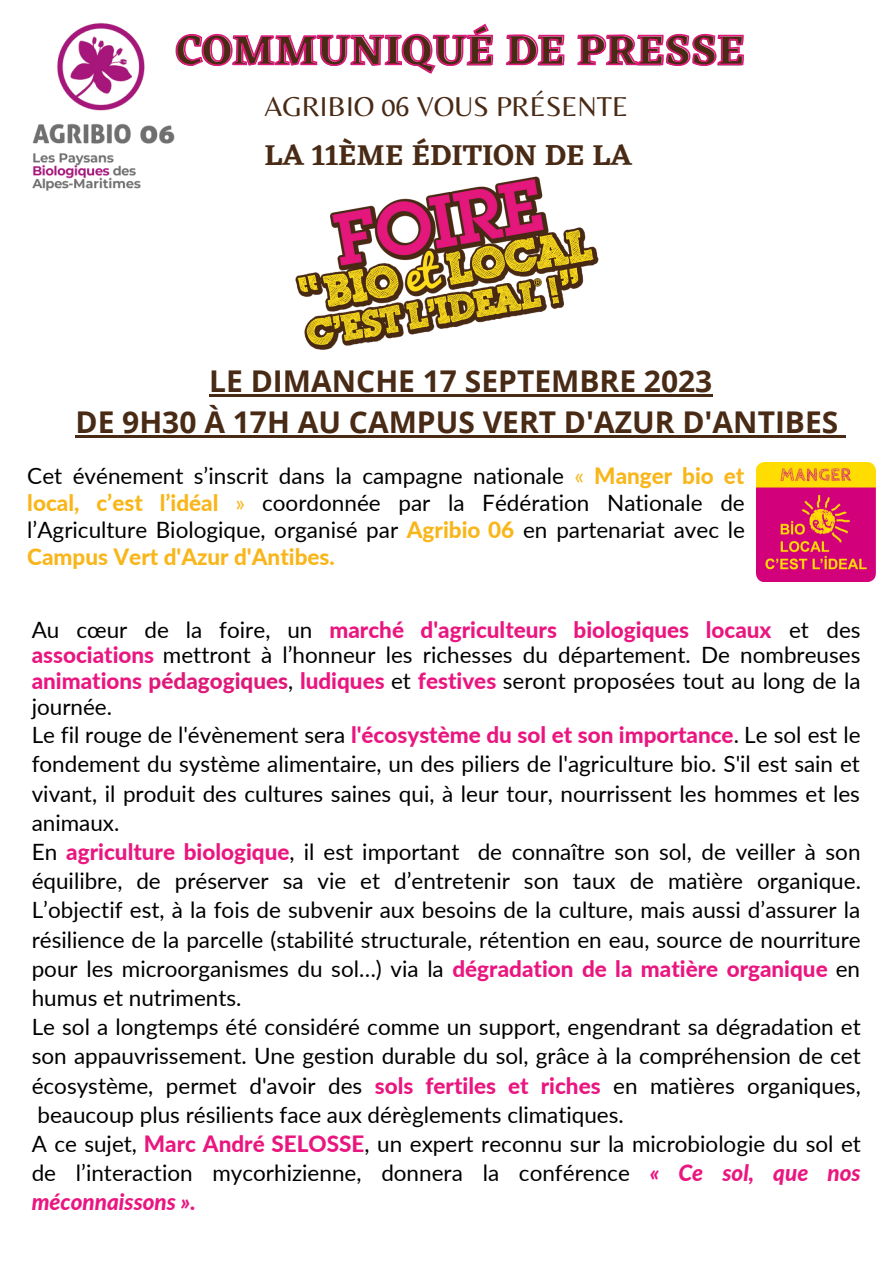
<style>
.page{position:relative;width:893px;height:1264px;background:#fff}
.page>*{position:absolute;margin:0;border:0;box-sizing:border-box;transform-origin:0 0}
.t1{font:700 43.5px "Eczar";color:#482a15}
.t2{font:700 30px "Open Sans";color:#482a15}
.t3{font:600 30px "Eczar";color:#482a15}
.t4{font:28.35px "Belleza";color:#482a15}
.t5{font:22.5px/29.2px "Lato";color:#000;text-align:justify}
.s1{color:#f9b61a}
.s2{font-weight:800;color:#f9b61a}
.s3{font-weight:800;color:#ea1680}
.s4{font-weight:800;color:#df1879}
.s5{font-weight:800;font-style:italic;color:#ea1680}
</style>
<div class="page">
<img style="left:295px;top:176px;width:304px;height:174px">
<img style="left:756px;top:462px;width:119px;height:120px">
<img style="left:32px;top:23px;width:143px;height:168px">
<hr style="left:209px;top:394px;width:503px;height:2px;background:#482a15">
<hr style="left:75px;top:435px;width:763px;height:3px;background:#482a15">
<svg style="left:838px;top:435px;width:8px;height:3px"></svg>
<svg style="left:176px;top:23px;width:568px;height:51px"></svg>
<p class="t1" style="left:175px;top:24px;width:570px">COMMUNIQUÉ DE PRESSE</p>
<p class="t4" style="left:264px;top:89px;width:365px">AGRIBIO 06 VOUS PRÉSENTE</p>
<p class="t3" style="left:264px;top:137px;width:369px">LA 11ÈME ÉDITION DE LA</p>
<p class="t2" style="left:209px;top:359px;width:504px">LE DIMANCHE 17 SEPTEMBRE 2023</p>
<p class="t2" style="left:75px;top:401px;width:764px">DE 9H30 À 17H AU CAMPUS VERT D'AZUR D'ANTIBES</p>
<p class="t5" style="left:27px;top:462px;width:719px;line-height:27px">Cet événement s’inscrit dans la campagne nationale <span class="s1">«</span> <span class="s2">Manger bio et local, c’est l’idéal</span> <span class="s1">»</span> coordonnée par la Fédération Nationale de l’Agriculture Biologique, organisé par <span class="s2">Agribio 06</span> en partenariat avec le <span class="s2">Campus Vert d'Azur d'Antibes.</span></p>
<p class="t5" style="left:32px;top:616px;width:830px;line-height:25.8px">Au cœur de la foire, un <span class="s3">marché d'agriculteurs biologiques locaux</span> et des <span class="s3">associations</span> mettront à l’honneur les richesses du département. De nombreuses <span class="s3">animations</span> <span class="s4">pédagogiques</span>, <span class="s3">ludiques</span> et <span class="s3">festives</span> seront proposées tout au long de la journée.</p>
<p class="t5" style="left:32px;top:719px;width:830px">Le fil rouge de l'évènement sera <span class="s3">l'écosystème du sol et son importance</span>. Le sol est le fondement du système alimentaire, un des piliers de l'agriculture bio. S'il est sain et vivant, il produit des cultures saines qui, à leur tour, nourrissent les hommes et les animaux.</p>
<p class="t5" style="left:32px;top:836px;width:830px">En <span class="s3">agriculture biologique</span>, il est important de connaître son sol, de veiller à son équilibre, de préserver sa vie et d’entretenir son taux de matière organique.<br>L’objectif est, à la fois de subvenir aux besoins de la culture, mais aussi d’assurer la résilience de la parcelle (stabilité structurale, rétention en eau, source de nourriture pour les microorganismes du sol…) via la <span class="s3">dégradation de la matière organique</span> en humus et nutriments.</p>
<p class="t5" style="left:32px;top:1011px;width:830px">Le sol a longtemps été considéré comme un support, engendrant sa dégradation et son appauvrissement. Une gestion durable du sol, grâce à la compréhension de cet écosystème, permet d'avoir des <span class="s3">sols fertiles et riches</span> en matières organiques, beaucoup plus résilients face aux dérèglements climatiques.</p>
<p class="t5" style="left:32px;top:1128px;width:830px">A ce sujet, <span class="s3">Marc André SELOSSE</span>, un expert reconnu sur la microbiologie du sol et de l’interaction mycorhizienne, donnera la conférence <span class="s5">« Ce sol, que nos méconnaissons ».</span></p>
</div>
